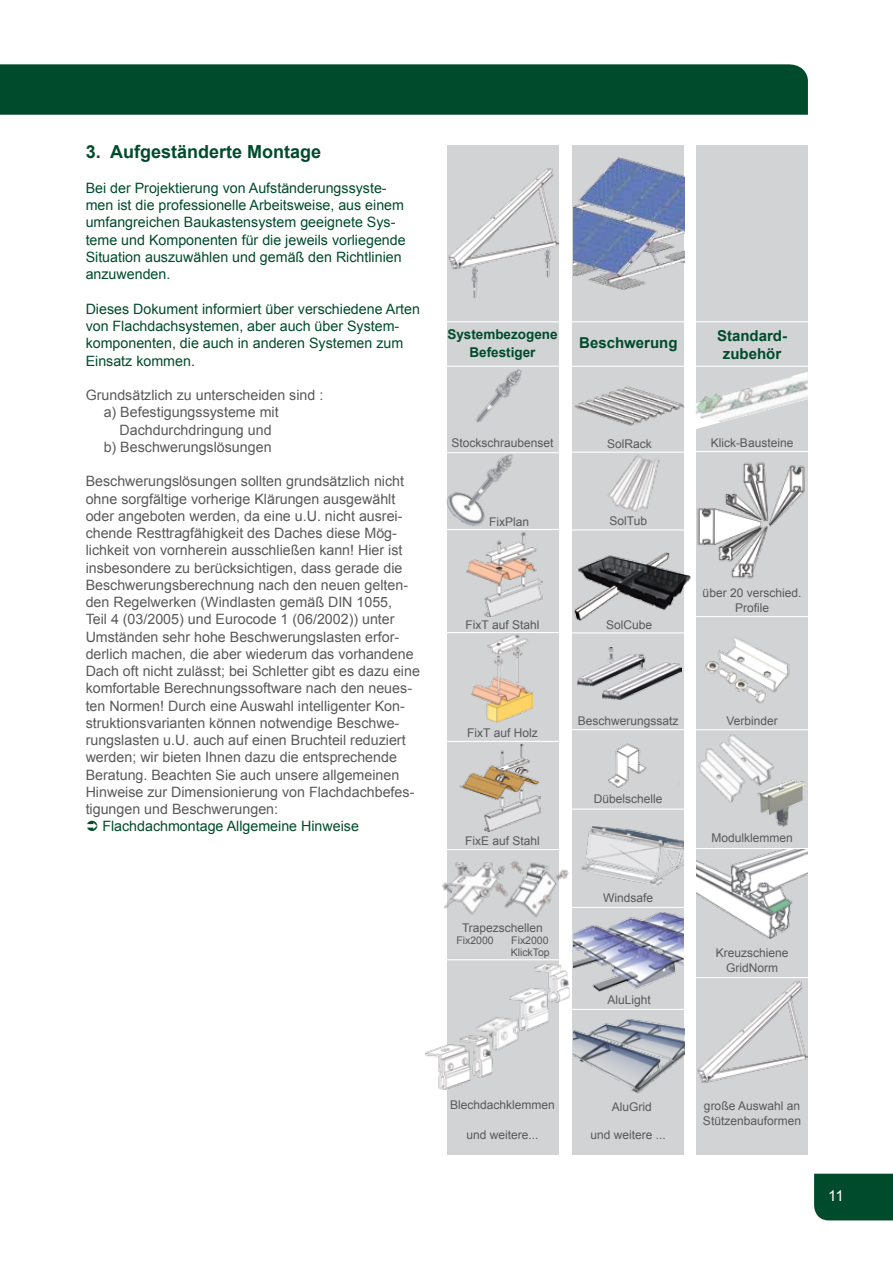
<style>
.page{position:relative;width:893px;height:1263px;background:#fff}
.page>*{position:absolute;margin:0;border:0;box-sizing:border-box;transform-origin:0 0}
.t1{font:700 18px "Arial";color:#004b2c}
.t2{font:700 15px/18px "Arial";color:#004b2c;text-align:center}
.t3{font:15px "Arial";color:#fff}
.t4{font:14.25px/17.2px "Arial";color:#58595b}
.t5{font:14.25px/17.2px "Arial";color:#004b2c}
.t6{font:700 13.5px/18px "Arial";color:#004b2c;text-align:center}
.t7{font:12px/15px "Arial";color:#58595b;text-align:center}
.t8{font:10.5px/12px "Arial";color:#58595b}
</style>
<div class="page">
<div style="left:0;top:64px;width:808px;height:51px;background:#004b2c"></div>
<div style="left:814px;top:1174px;width:79px;height:46px;background:#004b2c"></div>
<div style="left:828px;top:1190px;width:65px;height:14px;background:#004b2c"></div>
<div style="left:447px;top:145px;width:111px;height:1009px;background:#d1d3d4"></div>
<img style="left:513px;top:850px;width:60px;height:74px">
<div style="left:573px;top:145px;width:111px;height:1009px;background:#d1d3d4"></div>
<img style="left:608px;top:455px;width:52px;height:57px">
<img style="left:572px;top:374px;width:112px;height:53px">
<img style="left:540px;top:714px;width:107px;height:100px">
<div style="left:696px;top:145px;width:112px;height:1009px;background:#d1d3d4"></div>
<img style="left:697px;top:981px;width:110px;height:102px">
<img style="left:697px;top:462px;width:108px;height:117px">
<img style="left:697px;top:849px;width:110px;height:89px">
<img style="left:696px;top:730px;width:100px;height:72px">
<img style="left:705px;top:637px;width:85px;height:67px">
<img style="left:577px;top:648px;width:105px;height:52px">
<img style="left:582px;top:826px;width:102px;height:59px">
<img style="left:446px;top:454px;width:67px;height:72px">
<img style="left:448px;top:168px;width:110px;height:131px">
<img style="left:573px;top:158px;width:112px;height:132px">
<img style="left:466px;top:532px;width:76px;height:85px">
<img style="left:471px;top:634px;width:62px;height:89px">
<img style="left:460px;top:743px;width:80px;height:88px">
<img style="left:534px;top:962px;width:36px;height:41px">
<img style="left:509px;top:986px;width:41px;height:44px">
<img style="left:476px;top:1005px;width:54px;height:46px">
<img style="left:459px;top:1032px;width:36px;height:46px">
<img style="left:425px;top:1044px;width:47px;height:46px">
<img style="left:453px;top:365px;width:80px;height:58px">
<img style="left:442px;top:862px;width:72px;height:53px">
<hr style="left:442px;top:452px;width:118px;height:1px;background:#fff">
<hr style="left:446px;top:529px;width:113px;height:1px;background:#fff">
<hr style="left:446px;top:632px;width:113px;height:1px;background:#fff">
<hr style="left:446px;top:741px;width:113px;height:1px;background:#fff">
<hr style="left:447px;top:849px;width:113px;height:1px;background:#fff">
<hr style="left:446px;top:959px;width:113px;height:1px;background:#fff">
<hr style="left:447px;top:366px;width:384px;height:1px;background:#fff">
<hr style="left:570px;top:452px;width:119px;height:1px;background:#fff">
<hr style="left:570px;top:529px;width:119px;height:1px;background:#fff">
<hr style="left:570px;top:729px;width:118px;height:1px;background:#fff">
<hr style="left:571px;top:808px;width:118px;height:2px;background:#fff">
<hr style="left:693px;top:451px;width:118px;height:1px;background:#fff">
<hr style="left:691px;top:616px;width:118px;height:1px;background:#fff">
<hr style="left:693px;top:729px;width:118px;height:1px;background:#fff">
<hr style="left:693px;top:848px;width:119px;height:1px;background:#fff">
<hr style="left:696px;top:977px;width:118px;height:1px;background:#fff">
<hr style="left:570px;top:907px;width:119px;height:1px;background:#fff">
<hr style="left:446px;top:321px;width:384px;height:1px;background:#fff">
<svg style="left:696px;top:372px;width:112px;height:57px"></svg>
<img style="left:696px;top:376px;width:112px;height:46px">
<img style="left:572px;top:541px;width:119px;height:90px">
<img style="left:739px;top:777px;width:67px;height:50px">
<hr style="left:571px;top:632px;width:119px;height:1px;background:#fff">
<img style="left:573px;top:912px;width:111px;height:80px">
<hr style="left:571px;top:1009px;width:118px;height:1px;background:#fff">
<img style="left:573px;top:1019px;width:111px;height:75px">
<p class="t1" style="left:86px;top:139px;width:237px">3. Aufgeständerte Montage</p>
<p class="t5" style="left:86px;top:179px;width:321px">Bei der Projektierung von Aufständerungssyste&shy;men ist die professionelle Arbeitsweise, aus einem umfangreichen Baukastensystem geeignete Sys&shy;teme und Komponenten für die jeweils vorliegende Situation auszuwählen und gemäß den Richtlinien anzuwenden.</p>
<p class="t5" style="left:86px;top:300px;width:336px">Dieses Dokument informiert über verschiedene Arten von Flachdachsystemen, aber auch über System&shy;komponenten, die auch in anderen Systemen zum Einsatz kommen.</p>
<p class="t4" style="left:86px;top:386px;width:239px">Grundsätzlich zu unterscheiden sind :</p>
<p class="t4" style="left:104px;top:404px;width:177px">a) Befestigungssysteme mit</p>
<p class="t4" style="left:120px;top:421px;width:154px">Dachdurchdringung und</p>
<p class="t4" style="left:104px;top:438px;width:169px">b) Beschwerungslösungen</p>
<p class="t4" style="left:86px;top:473px;width:336px">Beschwerungslösungen sollten grundsätzlich nicht ohne sorgfältige vorherige Klärungen ausgewählt oder angeboten werden, da eine u.U. nicht ausrei&shy;chende Resttragfähigkeit des Daches diese Mög&shy;lichkeit von vornherein ausschließen kann! Hier ist insbesondere zu berücksichtigen, dass gerade die Beschwerungsberechnung nach den neuen gelten&shy;den Regelwerken (Windlasten gemäß DIN 1055,<br>Teil 4 (03/2005) und Eurocode 1 (06/2002)) unter Umständen sehr hohe Beschwerungslasten erfor&shy;derlich machen, die aber wiederum das vorhandene Dach oft nicht zulässt; bei Schletter gibt es dazu eine komfortable Berechnungssoftware nach den neues&shy;ten Normen! Durch eine Auswahl intelligenter Kon&shy;struktionsvarianten können notwendige Beschwe&shy;rungslasten u.U. auch auf einen Bruchteil reduziert werden; wir bieten Ihnen dazu die entsprechende Beratung. Beachten Sie auch unsere allgemeinen Hinweise zur Dimensionierung von Flachdachbefes&shy;tigungen und Beschwerungen:</p>
<p class="t5" style="left:102px;top:818px;width:258px">Flachdachmontage Allgemeine Hinweise</p>
<p class="t6" style="left:447px;top:326px;width:112px">Systembezogene<br>Befestiger</p>
<p class="t2" style="left:579px;top:334px;width:100px">Beschwerung</p>
<p class="t2" style="left:717px;top:327px;width:72px">Standard&shy;zubehör</p>
<p class="t7" style="left:451px;top:436px;width:104px">Stockschraubenset</p>
<p class="t7" style="left:607px;top:437px;width:46px">SolRack</p>
<p class="t7" style="left:711px;top:435px;width:84px">Klick-Bausteine</p>
<p class="t7" style="left:489px;top:514px;width:42px">FixPlan</p>
<p class="t7" style="left:610px;top:514px;width:39px">SolTub</p>
<p class="t7" style="left:703px;top:585px;width:100px">über 20 verschied.<br>Profile</p>
<p class="t7" style="left:466px;top:617px;width:75px">FixT auf Stahl</p>
<p class="t7" style="left:606px;top:617px;width:48px">SolCube</p>
<p class="t7" style="left:467px;top:725px;width:72px">FixT auf Holz</p>
<p class="t7" style="left:465px;top:833px;width:76px">FixE auf Stahl</p>
<p class="t7" style="left:462px;top:920px;width:82px">Trapezschellen</p>
<p class="t8" style="left:456px;top:934px;width:39px">Fix2000</p>
<p class="t8" style="left:511px;top:934px;width:41px">Fix2000<br>KlickTop</p>
<p class="t7" style="left:578px;top:713px;width:102px">Beschwerungssatz</p>
<p class="t7" style="left:594px;top:791px;width:70px">Dübelschelle</p>
<p class="t7" style="left:603px;top:890px;width:52px">Windsafe</p>
<p class="t7" style="left:607px;top:992px;width:45px">AluLight</p>
<p class="t7" style="left:726px;top:713px;width:53px">Verbinder</p>
<p class="t7" style="left:711px;top:830px;width:83px">Modulklemmen</p>
<p class="t7" style="left:716px;top:945px;width:74px">Kreuzschiene<br>GridNorm</p>
<p class="t7" style="left:450px;top:1097px;width:106px">Blechdachklemmen</p>
<p class="t7" style="left:466px;top:1127px;width:74px">und weitere...</p>
<p class="t7" style="left:612px;top:1099px;width:42px">AluGrid</p>
<p class="t7" style="left:590px;top:1128px;width:77px">und weitere ...</p>
<p class="t7" style="left:703px;top:1098px;width:100px;text-align:left">große Auswahl an<br>Stützenbauformen</p>
<p class="t3" style="left:828px;top:1186px;width:17px">11</p>
</div>
